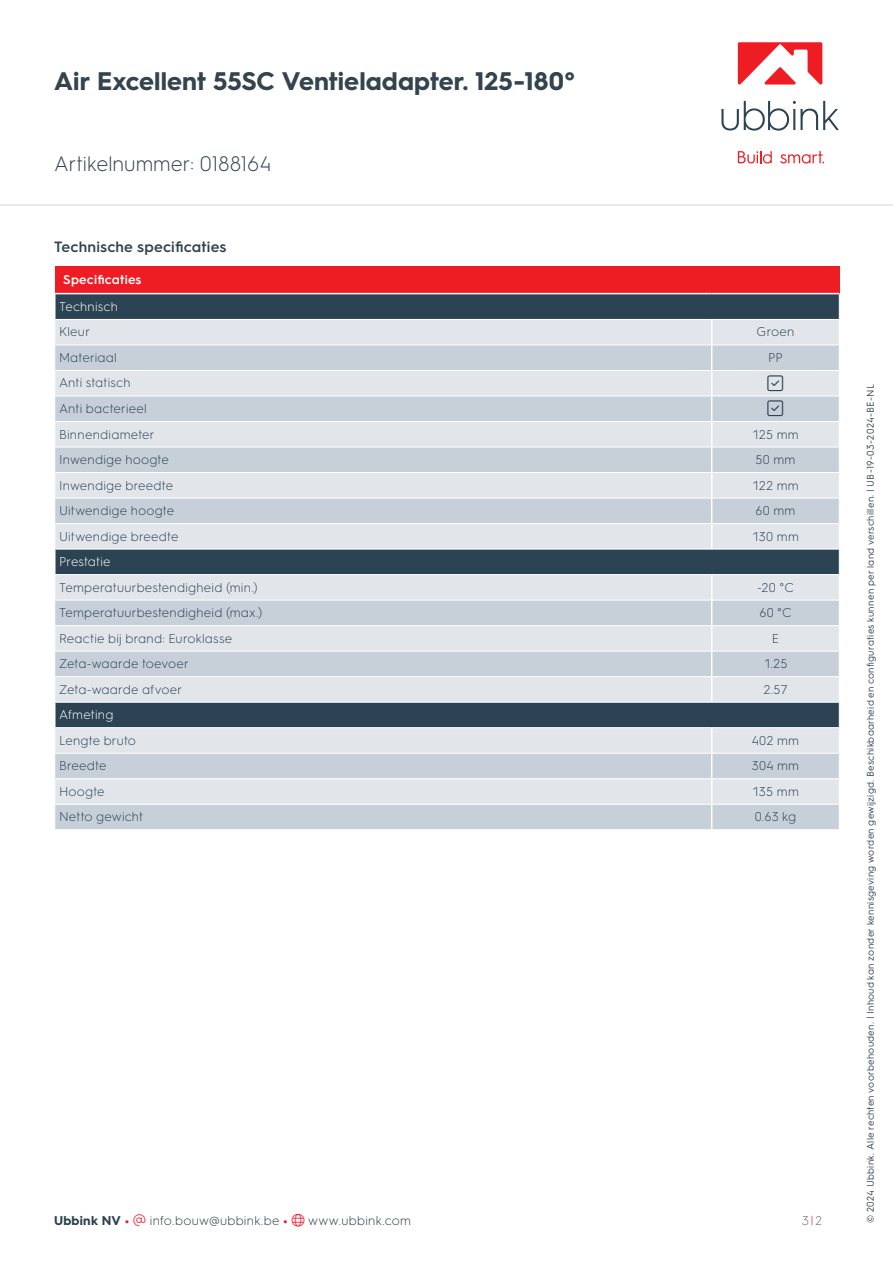
<style>
.page{position:relative;width:893px;height:1263px;background:#fff}
.page>*{position:absolute;margin:0;border:0;box-sizing:border-box;transform-origin:0 0}
.t1{font:700 25.5px "HGS3";letter-spacing:.005em;color:#33444f}
.t2{font:300 21px "HGS3";color:#33444f}
.t3{font:300 18px "Font Awesome 6 Pro";color:#2c4354}
.t4{font:600 15px "HGS3";letter-spacing:.01em;color:#33444f}
.t5{font:300 12.75px "HGS3";letter-spacing:.015em;color:#2c4354}
.t6{font:300 12.75px "HGS3";letter-spacing:.02em;color:#2c424c}
.t7{font:300 12.75px "HGS3";letter-spacing:.01em;color:#fff}
.t8{font:600 12.75px "HGS3";letter-spacing:.015em;color:#fff}
.t9{font:300 12.75px "HGS3";color:#66737c}
.t10{font:9.75px "HGS3";letter-spacing:.03em;color:#33444f}
.s1{font-weight:700}
.s2{font-weight:700;color:#e31e25}
.s3{color:#ee1f2d}
.s4{color:#e31e25}
</style>
<div class="page">
<div style="left:55px;top:266px;width:784px;height:28px;background:#ee1d23"></div>
<svg style="left:56px;top:294px;width:783px;height:25px;background:#2f4656"></svg>
<div style="left:55px;top:320px;width:784px;height:24px;background:#e2e6eb"></div>
<svg style="left:55px;top:345px;width:784px;height:484px;background:#c4ccd4"></svg>
<hr style="left:54px;top:293px;width:658px;height:1px;background:#fff">
<hr style="left:712px;top:293px;width:127px;height:1px;background:#fff">
<hr style="left:55px;top:370px;width:657px;height:1px;background:#fff">
<hr style="left:712px;top:370px;width:127px;height:1px;background:#fff">
<hr style="left:55px;top:396px;width:657px;height:1px;background:#fff">
<hr style="left:712px;top:396px;width:127px;height:1px;background:#fff">
<hr style="left:55px;top:421px;width:657px;height:1px;background:#fff">
<hr style="left:712px;top:421px;width:127px;height:1px;background:#fff">
<hr style="left:55px;top:447px;width:657px;height:1px;background:#fff">
<hr style="left:712px;top:447px;width:127px;height:1px;background:#fff">
<hr style="left:55px;top:472px;width:657px;height:1px;background:#fff">
<hr style="left:712px;top:472px;width:127px;height:1px;background:#fff">
<hr style="left:55px;top:498px;width:657px;height:1px;background:#fff">
<hr style="left:712px;top:498px;width:127px;height:1px;background:#fff">
<hr style="left:55px;top:523px;width:657px;height:1px;background:#fff">
<hr style="left:712px;top:523px;width:127px;height:1px;background:#fff">
<svg style="left:711px;top:320px;width:1px;height:229px"></svg>
<hr style="left:54px;top:549px;width:658px;height:1px;background:#fff">
<hr style="left:712px;top:549px;width:128px;height:1px;background:#fff">
<hr style="left:54px;top:549px;width:2px;height:25px;background:#fff">
<hr style="left:54px;top:574px;width:658px;height:1px;background:#fff">
<hr style="left:712px;top:574px;width:128px;height:1px;background:#fff">
<hr style="left:55px;top:600px;width:657px;height:1px;background:#fff">
<hr style="left:712px;top:600px;width:127px;height:1px;background:#fff">
<hr style="left:55px;top:625px;width:657px;height:1px;background:#fff">
<hr style="left:712px;top:625px;width:127px;height:1px;background:#fff">
<hr style="left:55px;top:651px;width:657px;height:1px;background:#fff">
<hr style="left:712px;top:651px;width:127px;height:1px;background:#fff">
<hr style="left:55px;top:676px;width:657px;height:1px;background:#fff">
<hr style="left:712px;top:676px;width:127px;height:1px;background:#fff">
<svg style="left:711px;top:575px;width:1px;height:127px"></svg>
<hr style="left:54px;top:702px;width:658px;height:1px;background:#fff">
<hr style="left:712px;top:702px;width:128px;height:1px;background:#fff">
<hr style="left:54px;top:703px;width:2px;height:24px;background:#fff">
<hr style="left:54px;top:727px;width:658px;height:1px;background:#fff">
<hr style="left:712px;top:727px;width:128px;height:1px;background:#fff">
<hr style="left:55px;top:753px;width:657px;height:1px;background:#fff">
<hr style="left:712px;top:753px;width:127px;height:1px;background:#fff">
<hr style="left:55px;top:778px;width:657px;height:1px;background:#fff">
<hr style="left:712px;top:778px;width:127px;height:1px;background:#fff">
<hr style="left:55px;top:804px;width:657px;height:1px;background:#fff">
<hr style="left:712px;top:804px;width:127px;height:1px;background:#fff">
<svg style="left:711px;top:728px;width:1px;height:101px"></svg>
<svg style="left:839px;top:294px;width:1px;height:434px"></svg>
<hr style="left:0;top:204px;width:893px;height:2px;background:#e1e4e6">
<svg style="left:721px;top:101px;width:118px;height:30px"></svg>
<svg style="left:738px;top:151px;width:34px;height:13px"></svg>
<svg style="left:780px;top:151px;width:44px;height:13px"></svg>
<svg style="left:738px;top:42px;width:84px;height:43px"></svg>
<svg style="left:768px;top:375px;width:15px;height:16px"></svg>
<svg style="left:768px;top:400px;width:15px;height:16px"></svg>
<h1 class="t1" style="left:54px;top:63px;width:522px">Air Excellent 55SC Ventieladapter. 125-180°</h1>
<h2 class="t2" style="left:54px;top:150px;width:219px">Artikelnummer: 0188164</h2>
<p class="t4" style="left:54px;top:236px;width:174px">Technische specificaties</p>
<p class="t8" style="left:63px;top:270px;width:80px">Specificaties</p>
<p class="t7" style="left:59px;top:297px;width:60px">Technisch</p>
<p class="t5" style="left:59px;top:323px;width:33px">Kleur</p>
<p class="t5" style="left:757px;top:323px;width:39px">Groen</p>
<p class="t5" style="left:59px;top:349px;width:59px">Materiaal</p>
<p class="t5" style="left:768px;top:349px;width:16px">PP</p>
<p class="t5" style="left:59px;top:374px;width:73px">Anti statisch</p>
<h3 class="t3" style="left:768px;top:374px;width:17px">▲❑◆</h3>
<p class="t5" style="left:59px;top:400px;width:89px">Anti bacterieel</p>
<h3 class="t3" style="left:768px;top:399px;width:17px">▲❑◆</h3>
<p class="t5" style="left:59px;top:425px;width:97px">Binnendiameter</p>
<p class="t5" style="left:752px;top:425px;width:48px">125 mm</p>
<p class="t5" style="left:59px;top:451px;width:111px">Inwendige hoogte</p>
<p class="t5" style="left:755px;top:451px;width:41px">50 mm</p>
<p class="t5" style="left:59px;top:476px;width:116px">Inwendige breedte</p>
<p class="t5" style="left:752px;top:476px;width:48px">122 mm</p>
<p class="t5" style="left:59px;top:502px;width:117px">Uitwendige hoogte</p>
<p class="t5" style="left:755px;top:502px;width:42px">60 mm</p>
<p class="t5" style="left:59px;top:527px;width:121px">Uitwendige breedte</p>
<p class="t5" style="left:752px;top:527px;width:48px">130 mm</p>
<p class="t7" style="left:59px;top:553px;width:53px">Prestatie</p>
<p class="t5" style="left:59px;top:578px;width:200px">Temperatuurbestendigheid (min.)</p>
<p class="t5" style="left:757px;top:578px;width:38px">-20 °C</p>
<p class="t5" style="left:59px;top:604px;width:205px">Temperatuurbestendigheid (max.)</p>
<p class="t5" style="left:759px;top:604px;width:34px">60 °C</p>
<p class="t5" style="left:59px;top:629px;width:175px">Reactie bij brand: Euroklasse</p>
<p class="t5" style="left:772px;top:629px;width:9px">E</p>
<p class="t5" style="left:59px;top:655px;width:131px">Zeta-waarde toevoer</p>
<p class="t5" style="left:764px;top:655px;width:25px">1.25</p>
<p class="t5" style="left:59px;top:680px;width:125px">Zeta-waarde afvoer</p>
<p class="t5" style="left:763px;top:680px;width:26px">2.57</p>
<p class="t7" style="left:59px;top:706px;width:56px">Afmeting</p>
<p class="t5" style="left:59px;top:732px;width:78px">Lengte bruto</p>
<p class="t5" style="left:752px;top:732px;width:49px">402 mm</p>
<p class="t5" style="left:59px;top:757px;width:49px">Breedte</p>
<p class="t5" style="left:752px;top:757px;width:49px">304 mm</p>
<p class="t5" style="left:59px;top:783px;width:47px">Hoogte</p>
<p class="t5" style="left:752px;top:783px;width:48px">135 mm</p>
<p class="t5" style="left:59px;top:808px;width:86px">Netto gewicht</p>
<p class="t5" style="left:755px;top:808px;width:43px">0.63 kg</p>
<p class="t6" style="left:54px;top:1211px;width:359px"><span class="s1">Ubbink NV</span> <span class="s2">•</span> <span class="s3">▼</span> info.bouw@ubbink.be <span class="s2">•</span> <span class="s3">●□</span> www.ubbink.com</p>
<p class="t9" style="left:802px;top:1211px;width:21px">3<span class="s4">|</span>2</p>
<p class="t10" style="left:864px;top:1222px;width:840px;rotate:-90deg">© 2024 Ubbink. Alle rechten voorbehouden. | Inhoud kan zonder kennisgeving worden gewijzigd. Beschikbaarheid en configuraties kunnen per land verschillen. | UB-19-03-2024-BE-NL</p>
</div>
